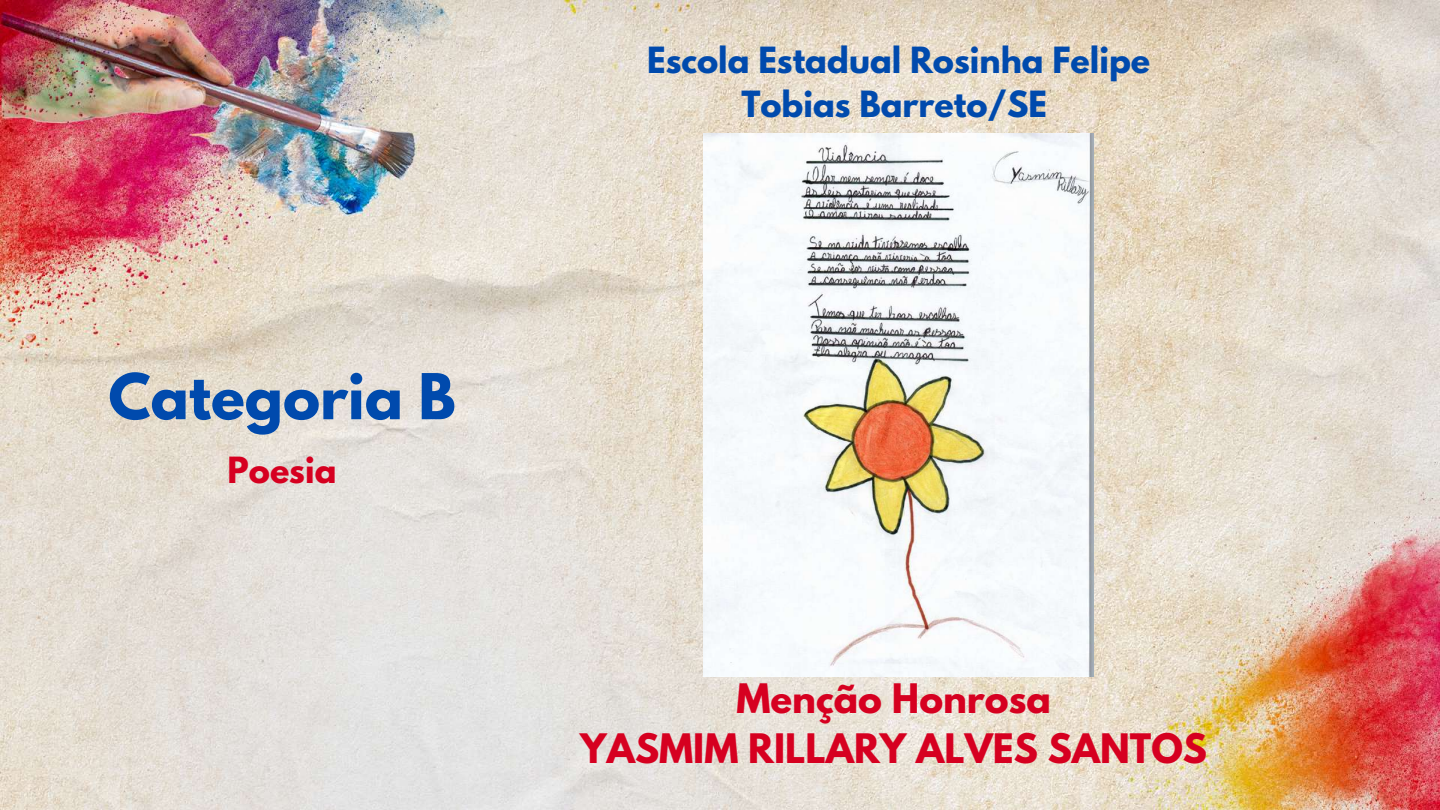
<style>
.page{position:relative;width:1440px;height:810px;background:#fff}
.page>*{position:absolute;margin:0;border:0;box-sizing:border-box;transform-origin:0 0}
.t1{font:700 56px "League Spartan";color:#004aad}
.t2{font:700 36px/50.2px "League Spartan";color:#d60020;text-align:center}
.t3{font:700 32px/44.2px "League Spartan";color:#004aad;text-align:center}
.t4{font:700 32px "League Spartan";color:#d60020}
</style>
<div class="page">
<img style="left:0;top:0;width:1440px;height:810px">
<img style="left:703px;top:133px;width:391px;height:543px">
<h1 class="t1" style="left:108px;top:369px;width:349px">Categoria B</h1>
<p class="t4" style="left:228px;top:454px;width:110px">Poesia</p>
<p class="t3" style="left:647px;top:42px;width:505px">Escola Estadual Rosinha Felipe<br>Tobias Barreto/SE</p>
<p class="t2" style="left:580px;top:678px;width:628px">Menção Honrosa<br>YASMIM RILLARY ALVES SANTOS</p>
</div>
